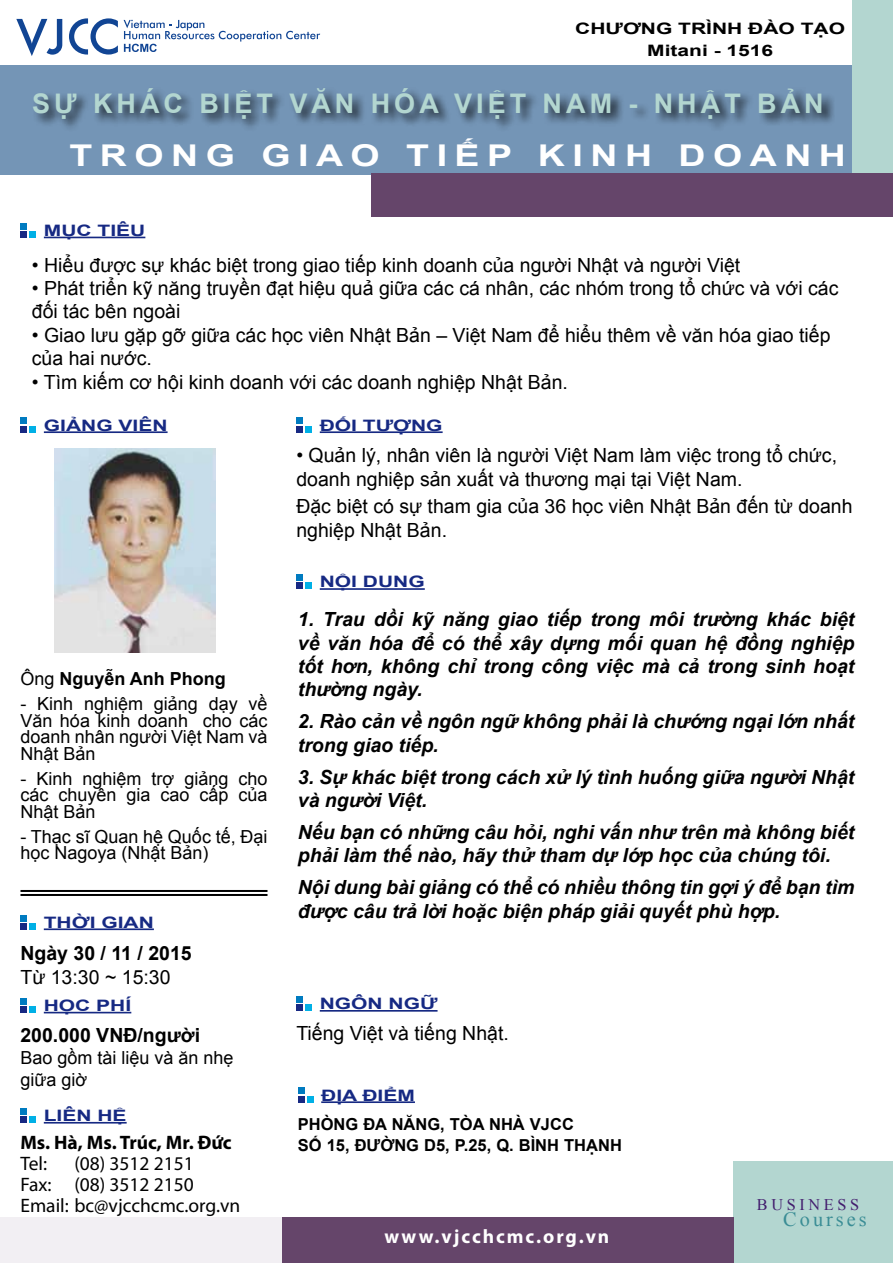
<style>
.page{position:relative;width:893px;height:1263px;background:#fff}
.page>*{position:absolute;margin:0;border:0;box-sizing:border-box;transform-origin:0 0}
.t1{font:700 30px "Arial";letter-spacing:.2em;color:#fff;scale:1.25 1}
.t2{font:700 27px "Arial";letter-spacing:.15em;color:#b3d6d0}
.t3{font:20.25px "Times New Roman";letter-spacing:.15em;color:#3a8d95}
.t4{font:19.5px/23.4px "Arial";color:#000}
.t5{font:italic 700 19.5px/23.4px "Arial";color:#000}
.t6{font:19.5px/21px "Myriad Pro";color:#000}
.t7{font:700 19.5px "Arial";color:#000}
.t8{font:700 19.5px "Myriad Pro";color:#000}
.t9{font:700 19.5px "Myriad Pro";letter-spacing:.1em;color:#fff}
.t10{font:18px/16.5px "Arial";color:#000;text-align:justify}
.t11{font:700 18px "Arial";color:#000}
.t12{font:700 16.5px "Arial";color:#000}
.t13{font:16.2px "Times New Roman";letter-spacing:.225em;color:#431e6e}
.t14{font:700 15.75px "Arial";color:#162983;scale:1.33 1}
.t15{font:700 15.75px/22.5px "Arial";color:#000;text-align:center;scale:1.33 1}
.s1{font-weight:400}
</style>
<div class="page">
<div style="left:0;top:1218px;width:282px;height:45px;background:#f2eff3"></div>
<div style="left:0;top:65px;width:852px;height:110px;background:#7495b6"></div>
<div style="left:852px;top:0;width:41px;height:172px;background:#b3d6d0"></div>
<div style="left:733px;top:1161px;width:160px;height:102px;background:#b3d6d0"></div>
<div style="left:31px;top:86px;width:803px;height:46px;background:#000;opacity:.75"></div>
<div style="left:371px;top:174px;width:522px;height:43px;background:#65456a"></div>
<div style="left:282px;top:1218px;width:451px;height:45px;background:#65456a"></div>
<svg style="left:16px;top:19px;width:46px;height:37px"></svg>
<svg style="left:69px;top:18px;width:49px;height:37px"></svg>
<svg style="left:124px;top:20px;width:196px;height:32px"></svg>
<hr style="left:44px;top:431px;width:124px;height:2px;background:#162983">
<div style="left:20px;top:426px;width:7px;height:6px;background:#172983"></div>
<div style="left:29px;top:426px;width:7px;height:6px;background:#00b0e6"></div>
<div style="left:20px;top:418px;width:7px;height:6px;background:#007bc0"></div>
<hr style="left:44px;top:928px;width:110px;height:2px;background:#162983">
<div style="left:20px;top:923px;width:7px;height:6px;background:#172983"></div>
<div style="left:29px;top:923px;width:7px;height:6px;background:#00b0e6"></div>
<div style="left:20px;top:915px;width:7px;height:6px;background:#007bc0"></div>
<hr style="left:320px;top:1010px;width:118px;height:2px;background:#162983">
<div style="left:296px;top:1004px;width:7px;height:7px;background:#172983"></div>
<div style="left:305px;top:1004px;width:7px;height:7px;background:#00b0e6"></div>
<div style="left:296px;top:996px;width:7px;height:7px;background:#007bc0"></div>
<hr style="left:320px;top:431px;width:123px;height:2px;background:#162983">
<div style="left:296px;top:426px;width:7px;height:6px;background:#172983"></div>
<div style="left:305px;top:426px;width:7px;height:6px;background:#00b0e6"></div>
<div style="left:296px;top:418px;width:7px;height:6px;background:#007bc0"></div>
<hr style="left:44px;top:1012px;width:87px;height:1px;background:#162983">
<div style="left:20px;top:1006px;width:7px;height:7px;background:#172983"></div>
<div style="left:29px;top:1006px;width:7px;height:7px;background:#00b0e6"></div>
<div style="left:20px;top:998px;width:7px;height:7px;background:#007bc0"></div>
<hr style="left:44px;top:1122px;width:83px;height:1px;background:#162983">
<div style="left:20px;top:1116px;width:7px;height:7px;background:#172983"></div>
<div style="left:29px;top:1116px;width:7px;height:7px;background:#00b0e6"></div>
<div style="left:20px;top:1108px;width:7px;height:7px;background:#007bc0"></div>
<hr style="left:20px;top:890px;width:247px;height:2px;background:#000">
<hr style="left:20px;top:894px;width:247px;height:2px;background:#000">
<hr style="left:44px;top:237px;width:101px;height:1px;background:#162983">
<div style="left:20px;top:231px;width:7px;height:7px;background:#172983"></div>
<div style="left:29px;top:231px;width:7px;height:7px;background:#00b0e6"></div>
<div style="left:20px;top:223px;width:7px;height:6px;background:#007bc0"></div>
<hr style="left:320px;top:588px;width:105px;height:2px;background:#162983">
<div style="left:296px;top:582px;width:7px;height:7px;background:#172983"></div>
<div style="left:305px;top:582px;width:7px;height:7px;background:#00b0e6"></div>
<div style="left:296px;top:574px;width:7px;height:7px;background:#007bc0"></div>
<hr style="left:321px;top:1101px;width:94px;height:2px;background:#162983">
<div style="left:298px;top:1096px;width:7px;height:6px;background:#172983"></div>
<div style="left:307px;top:1096px;width:7px;height:6px;background:#00b0e6"></div>
<div style="left:298px;top:1087px;width:7px;height:7px;background:#007bc0"></div>
<img style="left:55px;top:448px;width:160px;height:204px">
<p class="t15" style="left:575px;top:18px;width:204px">CHƯƠNG TRÌNH ĐÀO TẠO<br>MITANI - 1516</p>
<h2 class="t2" style="left:32px;top:86px;width:793px">SỰ KHÁC BIỆT VĂN HÓA VIỆT NAM - NHẬT BẢN</h2>
<h1 class="t1" style="left:70px;top:136px;width:623px">TRONG GIAO TIẾP KINH DOANH</h1>
<p class="t14" style="left:44px;top:220px;width:78px">MỤC TIÊU</p>
<p class="t4" style="left:32px;top:253px;width:710px">• Hiểu được sự khác biệt trong giao tiếp kinh doanh của người Nhật và người Việt</p>
<p class="t4" style="left:32px;top:277px;width:808px">• Phát triển kỹ năng truyền đạt hiệu quả giữa các cá nhân, các nhóm trong tổ chức và với các đối tác bên ngoài</p>
<p class="t4" style="left:32px;top:323px;width:800px">• Giao lưu gặp gỡ giữa các học viên Nhật Bản – Việt Nam để hiểu thêm về văn hóa giao tiếp của hai nước.</p>
<p class="t4" style="left:32px;top:370px;width:538px">• Tìm kiếm cơ hội kinh doanh với các doanh nghiệp Nhật Bản.</p>
<p class="t14" style="left:44px;top:414px;width:94px">GIẢNG VIÊN</p>
<p class="t11" style="left:20px;top:667px;width:207px"><span class="s1">Ông</span> NGUYỄN ANH PHONG</p>
<p class="t10" style="left:20px;top:696px;width:249px">- Kinh nghiệm giảng dạy về Văn hóa kinh doanh cho các doanh nhân người Việt Nam và Nhật Bản</p>
<p class="t10" style="left:20px;top:770px;width:248px">- Kinh nghiệm trợ giảng cho các chuyên gia cao cấp của Nhật Bản</p>
<p class="t10" style="left:20px;top:828px;width:248px">- Thạc sĩ Quan hệ Quốc tế, Đại học Nagoya (Nhật Bản)</p>
<p class="t14" style="left:44px;top:911px;width:84px">THỜI GIAN</p>
<p class="t7" style="left:20px;top:940px;width:173px">NGÀY 30 / 11 / 2015</p>
<p class="t4" style="left:20px;top:965px;width:152px">Từ 13:30 ~ 15:30</p>
<p class="t14" style="left:44px;top:995px;width:67px">HỌC PHÍ</p>
<p class="t7" style="left:20px;top:1022px;width:181px">200.000 VNĐ/NGƯỜI</p>
<p class="t10" style="left:20px;top:1047px;width:215px;line-height:21.6px">Bao gồm tài liệu và ăn nhẹ giữa giờ</p>
<p class="t14" style="left:44px;top:1105px;width:64px">LIÊN HỆ</p>
<p class="t8" style="left:20px;top:1130px;width:213px">Ms. Hà, Ms. Trúc, Mr. Đức</p>
<p class="t6" style="left:20px;top:1153px;width:28px">Tel:</p>
<p class="t6" style="left:20px;top:1153px;width:221px;text-indent:54px">(08) 3512 2151<br>Fax: (08) 3512 2150<br>Email: bc@vjcchcmc.org.vn</p>
<p class="t14" style="left:320px;top:414px;width:94px">ĐỐI TƯỢNG</p>
<p class="t4" style="left:296px;top:444px;width:542px">• Quản lý, nhân viên là người Việt Nam làm việc trong tổ chức, doanh nghiệp sản xuất và thương mại tại Việt Nam.</p>
<p class="t4" style="left:296px;top:495px;width:558px">Đặc biệt có sự tham gia của 36 học viên Nhật Bản đến từ doanh nghiệp Nhật Bản.</p>
<p class="t14" style="left:320px;top:571px;width:80px">NỘI DUNG</p>
<p class="t5" style="left:298px;top:608px;width:558px;text-align:justify">1. Trau dồi kỹ năng giao tiếp trong môi trường khác biệt về văn hóa để có thể xây dựng mối quan hệ đồng nghiệp tốt hơn, không chỉ trong công việc mà cả trong sinh hoạt thường ngày.</p>
<p class="t5" style="left:298px;top:710px;width:558px">2. Rào cản về ngôn ngữ không phải là chướng ngại lớn nhất trong giao tiếp.</p>
<p class="t5" style="left:298px;top:766px;width:558px">3. Sự khác biệt trong cách xử lý tình huống giữa người Nhật và người Việt.</p>
<p class="t5" style="left:298px;top:821px;width:558px">Nếu bạn có những câu hỏi, nghi vấn như trên mà không biết phải làm thế nào, hãy thử tham dự lớp học của chúng tôi.</p>
<p class="t5" style="left:298px;top:876px;width:558px">Nội dung bài giảng có thể có nhiều thông tin gợi ý để bạn tìm được câu trả lời hoặc biện pháp giải quyết phù hợp.</p>
<p class="t14" style="left:320px;top:993px;width:90px">NGÔN NGỮ</p>
<p class="t4" style="left:296px;top:1022px;width:214px">Tiếng Việt và tiếng Nhật.</p>
<p class="t14" style="left:321px;top:1084px;width:72px">ĐỊA ĐIỂM</p>
<p class="t12" style="left:298px;top:1113px;width:204px">PHÒNG ĐA NĂNG, TÒA NHÀ</p>
<p class="t12" style="left:530px;top:1113px;width:46px">VJCC</p>
<p class="t12" style="left:298px;top:1134px;width:71px">SỐ 15, ĐƯỜNG</p>
<p class="t12" style="left:424px;top:1134px;width:117px">D5, P.25, Q. BÌNH</p>
<p class="t12" style="left:564px;top:1134px;width:23px">THẠNH</p>
<p class="t9" style="left:384px;top:1224px;width:226px">www.vjcchcmc.org.vn</p>
<p class="t13" style="left:757px;top:1194px;width:104px">BUSINESS</p>
<p class="t3" style="left:783px;top:1206px;width:85px">Courses</p>
</div>
